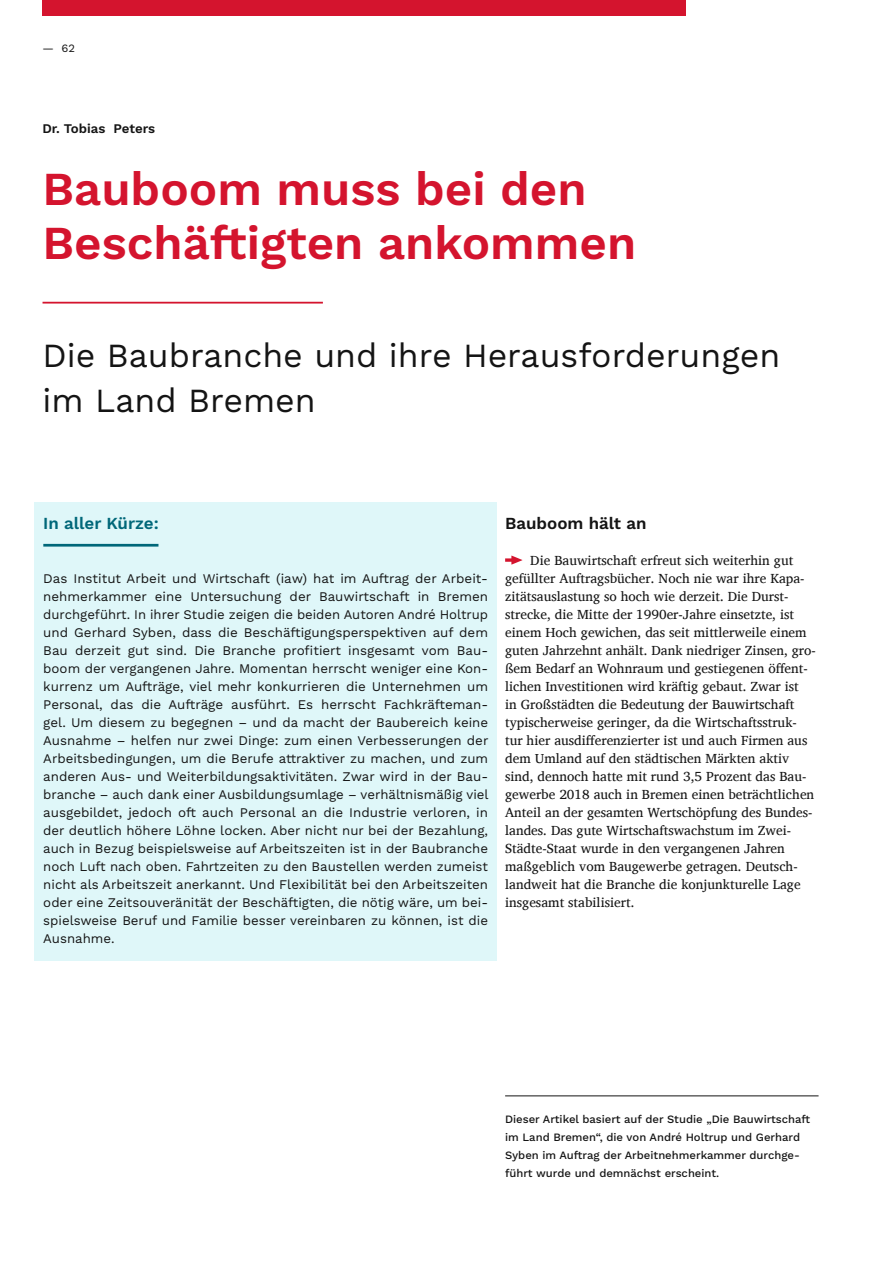
<style>
.page{position:relative;width:893px;height:1263px;background:#fff}
.page>*{position:absolute;margin:0;border:0;box-sizing:border-box;transform-origin:0 0}
.Headlines_Brosch_Wor{font:600 47.25px/54px "Work Sans";color:#d4142e}
.Subheadline_Work_San{font:33.75px/45px "Work Sans";color:#141414}
.Introtext_Work_Sans{font:600 16.8px "Work Sans";color:#006779}
.Fließtext_Charis_9pt{font:600 16.8px "Work Sans";color:#141414}
.Fließtext_Charis_9pt-2{font:13.5px/18px "Charis SIL";color:#141414}
.Introtext_Work_Sans-2{font:13.2px/18px "Work Sans";color:#141414}
.Headline_Autorenname{font:600 13.2px "Work Sans";color:#141414}
.Fußnote_Work_Sans_Re{font:500 11.25px/18px "Work Sans";color:#141414}
.t1{font:11.25px "Work Sans";color:#141414}
</style>
<div class="page">
<hr style="left:505px;top:1095px;width:314px;height:1px;background:#141414">
<div style="left:43px;top:0;width:643px;height:16px;background:#d4142e"></div>
<div style="left:34px;top:502px;width:463px;height:458px;background:#dff7f9"></div>
<hr style="left:43px;top:302px;width:280px;height:2px;background:#d4142e">
<hr style="left:43px;top:544px;width:115px;height:3px;background:#006779">
<svg style="left:505px;top:555px;width:17px;height:10px"></svg>
<p class="t1" style="left:43px;top:41px;width:34px">— 62</p>
<p class="Headline_Autorenname" style="left:43px;top:120px;width:114px">Dr. Tobias Peters</p>
<p class="Headlines_Brosch_Wor" style="left:43px;top:164px;width:595px">Bauboom muss bei den<br>Beschäftigten ankommen</p>
<p class="Subheadline_Work_San" style="left:43px;top:334px;width:739px">Die Baubranche und ihre Herausforderungen im Land Bremen</p>
<p class="Introtext_Work_Sans" style="left:43px;top:513px;width:117px">In aller Kürze:</p>
<p class="Introtext_Work_Sans-2" style="left:43px;top:570px;width:447px">Das Institut Arbeit und Wirtschaft (iaw) hat im Auftrag der Arbeit&shy;nehmerkammer eine Untersuchung der Bauwirtschaft in Bremen durchgeführt. In ihrer Studie zeigen die beiden Autoren André Holtrup und Gerhard Syben, dass die Beschäftigungsperspektiven auf dem Bau derzeit gut sind. Die Branche profitiert insgesamt vom Bau&shy;boom der vergangenen Jahre. Momentan herrscht weniger eine Kon&shy;kurrenz um Aufträge, viel mehr konkurrieren die Unternehmen um Personal, das die Aufträge ausführt. Es herrscht Fachkräfteman&shy;gel. Um diesem zu begegnen – und da macht der Baubereich keine Ausnahme – helfen nur zwei Dinge: zum einen Verbesserungen der Arbeitsbedingungen, um die Berufe attraktiver zu machen, und zum anderen Aus- und Weiterbildungsaktivitäten. Zwar wird in der Bau&shy;branche – auch dank einer Ausbildungsumlage – verhältnismäßig viel ausgebildet, jedoch oft auch Personal an die Industrie verloren, in der deutlich höhere Löhne locken. Aber nicht nur bei der Bezahlung, auch in Bezug beispielsweise auf Arbeitszeiten ist in der Baubranche noch Luft nach oben. Fahrtzeiten zu den Baustellen werden zumeist nicht als Arbeitszeit anerkannt. Und Flexibilität bei den Arbeitszeiten oder eine Zeitsouveränität der Beschäftigten, die nötig wäre, um bei&shy;spielsweise Beruf und Familie besser vereinbaren zu können, ist die Ausnahme.</p>
<p class="Fließtext_Charis_9pt" style="left:505px;top:513px;width:143px">Bauboom hält an</p>
<p class="Fließtext_Charis_9pt-2" style="left:505px;top:551px;width:312px;text-indent:25px">Die Bauwirtschaft erfreut sich weiterhin gut gefüllter Auftragsbücher. Noch nie war ihre Kapa&shy;zitätsauslastung so hoch wie derzeit. Die Durst&shy;strecke, die Mitte der 1990er-Jahre einsetzte, ist einem Hoch gewichen, das seit mittlerweile einem guten Jahrzehnt anhält. Dank niedriger Zinsen, gro&shy;ßem Bedarf an Wohnraum und gestiegenen öffent&shy;lichen Investitionen wird kräftig gebaut. Zwar ist<br>in Großstädten die Bedeutung der Bauwirtschaft typischerweise geringer, da die Wirtschaftsstruk&shy;tur hier ausdifferenzierter ist und auch Firmen aus dem Umland auf den städtischen Märkten aktiv sind, dennoch hatte mit rund 3,5 Prozent das Bau&shy;gewerbe 2018 auch in Bremen einen beträchtlichen Anteil an der gesamten Wertschöpfung des Bundes&shy;landes. Das gute Wirtschaftswachstum im Zwei-Städte-Staat wurde in den vergangenen Jahren maßgeblich vom Baugewerbe getragen. Deutsch&shy;landweit hat die Branche die konjunkturelle Lage insgesamt stabilisiert.</p>
<p class="Fußnote_Work_Sans_Re" style="left:505px;top:1110px;width:307px">Dieser Artikel basiert auf der Studie „Die Bauwirtschaft im Land Bremen“, die von André Holtrup und Gerhard Syben im Auftrag der Arbeitnehmerkammer durchge&shy;führt wurde und demnächst erscheint.</p>
</div>
